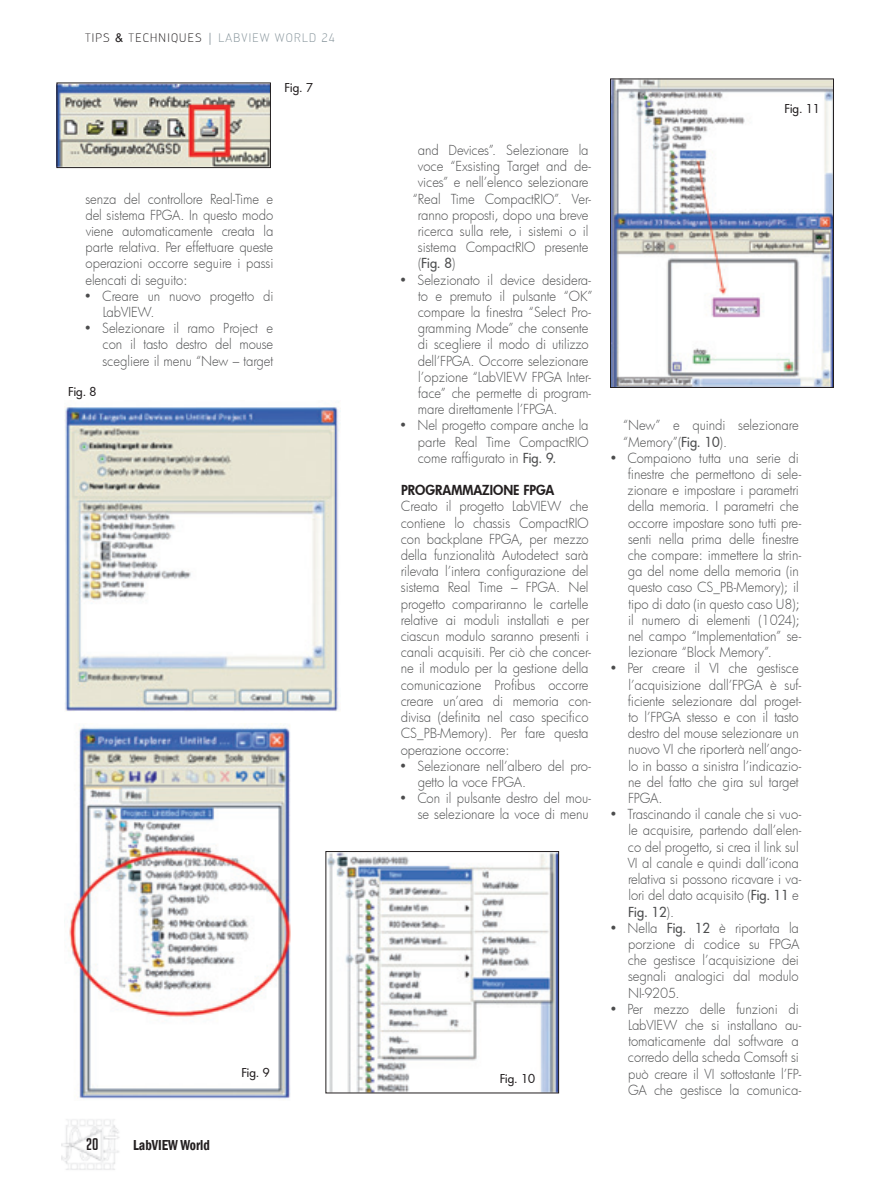
<style>
.page{position:relative;width:893px;height:1191px;background:#fff}
.page>*{position:absolute;margin:0;border:0;box-sizing:border-box;transform-origin:0 0}
.t1{font:16.5px "Big Noodle Titling";color:#231f20}
.t2{font:600 condensed 14.85px "Franklin Gothic";color:#231f20;scale:.91 1}
.testo{font:300 13.5px/16.2px "Futura";letter-spacing:-.005em;color:#4b4c4d}
.TITOLETTO_LABVIEW{font:800 13.5px "Futura";color:#231f20}
.testo-2{font:500 13.5px "Futura";color:#4b4c4d}
.Intestazione_alto_pa{font:12px "Engel Lightltd";letter-spacing:.1em;color:#231f20}
.Dida__Labview_world{font:500 12px "Futura";letter-spacing:-.015em;color:#231f20}
.s1{font-family:"Arial"}
.s2{font-family:"Geometric 415 BT Lite A";color:#85939a}
.s3{color:#85939a}
.s4{font-weight:300}
.s5{font-weight:500}
</style>
<div class="page">
<img style="left:62px;top:1119px;width:58px;height:51px">
<img style="left:59px;top:85px;width:210px;height:81px">
<div style="left:57px;top:83px;width:214px;height:85px;border:1px solid #231f20"></div>
<img style="left:64px;top:405px;width:275px;height:306px">
<img style="left:64px;top:723px;width:227px;height:376px">
<img style="left:328px;top:853px;width:229px;height:238px">
<div style="left:326px;top:851px;width:233px;height:242px;border:1px solid #231f20"></div>
<img style="left:612px;top:81px;width:220px;height:305px">
<div style="left:610px;top:79px;width:224px;height:309px;border:1px solid #231f20"></div>
<p class="Intestazione_alto_pa" style="left:85px;top:34px;width:251px">TIPS <span class="s1">&amp;</span> TECHNIQUES <span class="s2">|</span> <span class="s3">LABVIEW WORLD 24</span></p>
<p class="Dida__Labview_world" style="left:285px;top:79px;width:30px">Fig. 7</p>
<p class="testo" style="left:85px;top:190px;width:190px;text-align:justify">senza del controllore Real-Time e del sistema FPGA. In questo modo viene automaticamente creata la parte relativa. Per effettuare queste operazioni occorre seguire i passi elencati di seguito:</p>
<p class="testo" style="left:103px;top:287px;width:172px;text-indent:-19px">• Creare un nuovo progetto di<br>LabVIEW.</p>
<p class="testo" style="left:102px;top:320px;width:172px;text-align:justify;text-indent:-19px">• Selezionare il ramo Project e con il tasto destro del mouse scegliere il menu “New – target</p>
<p class="Dida__Labview_world" style="left:68px;top:384px;width:30px">Fig. 8</p>
<p class="testo" style="left:418px;top:142px;width:172px">and Devices”. Selezionare la</p>
<p class="testo" style="left:418px;top:158px;width:175px">voce “Exsisting Target and de-</p>
<p class="testo" style="left:418px;top:174px;width:172px">vices” e nell’elenco selezionare</p>
<p class="testo" style="left:413px;top:190px;width:180px">“Real Time CompactRIO”. Ver-</p>
<p class="testo" style="left:418px;top:206px;width:172px">ranno proposti, dopo una breve</p>
<p class="testo" style="left:418px;top:223px;width:172px">ricerca sulla rete, i sistemi o il</p>
<p class="testo" style="left:418px;top:239px;width:172px">sistema CompactRIO presente</p>
<p class="testo-2" style="left:418px;top:254px;width:39px"><span class="s4">(</span>Fig. 8<span class="s4">)</span></p>
<p class="testo" style="left:418px;top:271px;width:176px;text-indent:-19px">• Selezionato il device desidera&shy;to e premuto il pulsante “OK” compare la finestra “Select Pro&shy;gramming Mode” che consente di scegliere il modo di utilizzo dell’FPGA. Occorre selezionare l’opzione “LabVIEW FPGA Inter&shy;face” che permette di program&shy;mare direttamente l’FPGA.</p>
<p class="testo" style="left:418px;top:417px;width:173px;text-align:justify;text-indent:-19px">• Nel progetto compare anche la parte Real Time CompactRIO come raffigurato in <span class="s5">Fig. 9.</span></p>
<p class="TITOLETTO_LABVIEW" style="left:401px;top:481px;width:155px">PROGRAMMAZIONE FPGA</p>
<p class="testo" style="left:401px;top:498px;width:192px">Creato il progetto LabVIEW che contiene lo chassis CompactRIO con backplane FPGA, per mezzo della funzionalità Autodetect sarà rilevata l’intera configurazione del sistema Real Time – FPGA. Nel progetto compariranno le cartelle relative ai moduli installati e per ciascun modulo saranno presenti i canali acquisiti. Per ciò che concer&shy;ne il modulo per la gestione della comunicazione Profibus occorre creare un’area di memoria con&shy;divisa (definita nel caso specifico<br>CS_PB-Memory). Per fare questa operazione occorre:</p>
<p class="testo" style="left:418px;top:757px;width:175px;text-indent:-19px">• Selezionare nell’albero del pro&shy;getto la voce FPGA.</p>
<p class="testo" style="left:399px;top:790px;width:193px;text-align:right">• Con il pulsante destro del mou&shy;se selezionare la voce di menu</p>
<p class="t1" style="left:86px;top:1135px;width:14px">20</p>
<p class="t2" style="left:133px;top:1135px;width:86px">LabVIEW World</p>
<p class="Dida__Labview_world" style="left:241px;top:1064px;width:30px">Fig. 9</p>
<p class="Dida__Labview_world" style="left:500px;top:1070px;width:37px">Fig. 10</p>
<p class="Dida__Labview_world" style="left:784px;top:100px;width:37px">Fig. 11</p>
<p class="testo" style="left:623px;top:417px;width:177px">“New” e quindi selezionare “Memory”(<span class="s5">Fig. 10</span>).</p>
<p class="testo" style="left:627px;top:449px;width:175px;text-indent:-18px">• Compaiono tutta una serie di finestre che permettono di sele&shy;zionare e impostare i parametri della memoria. I parametri che occorre impostare sono tutti pre&shy;senti nella prima delle finestre che compare: immettere la strin&shy;ga del nome della memoria (in questo caso CS_PB-Memory); il tipo di dato (in questo caso U8); il numero di elementi (1024); nel campo “Implementation” se&shy;lezionare “Block Memory”.</p>
<p class="testo" style="left:628px;top:660px;width:175px;text-indent:-19px">• Per creare il VI che gestisce l’acquisizione dall’FPGA è suf&shy;ficiente selezionare dal proget&shy;to l’FPGA stesso e con il tasto destro del mouse selezionare un nuovo VI che riporterà nell’ango&shy;lo in basso a sinistra l’indicazio&shy;ne del fatto che gira sul target<br>FPGA.</p>
<p class="testo" style="left:628px;top:806px;width:175px;text-indent:-18px">• Trascinando il canale che si vuo&shy;le acquisire, partendo dall’elen&shy;co del progetto, si crea il link sul<br>VI al canale e quindi dall’icona relativa si possono ricavare i va&shy;lori del dato acquisito (<span class="s5">Fig. 11</span> e<br><span class="s5">Fig. 12</span>).</p>
<p class="testo" style="left:628px;top:919px;width:173px;text-align:justify;text-indent:-19px">• Nella <span class="s5">Fig. 12</span> è riportata la porzione di codice su FPGA che gestisce l’acquisizione dei segnali analogici dal modulo NI-9205.</p>
<p class="testo" style="left:628px;top:1000px;width:175px;text-indent:-19px">• Per mezzo delle funzioni di<br>LabVIEW che si installano au&shy;tomaticamente dal software a corredo della scheda Comsoft si può creare il VI sottostante l’FP-<br>GA che gestisce la comunica-</p>
</div>
